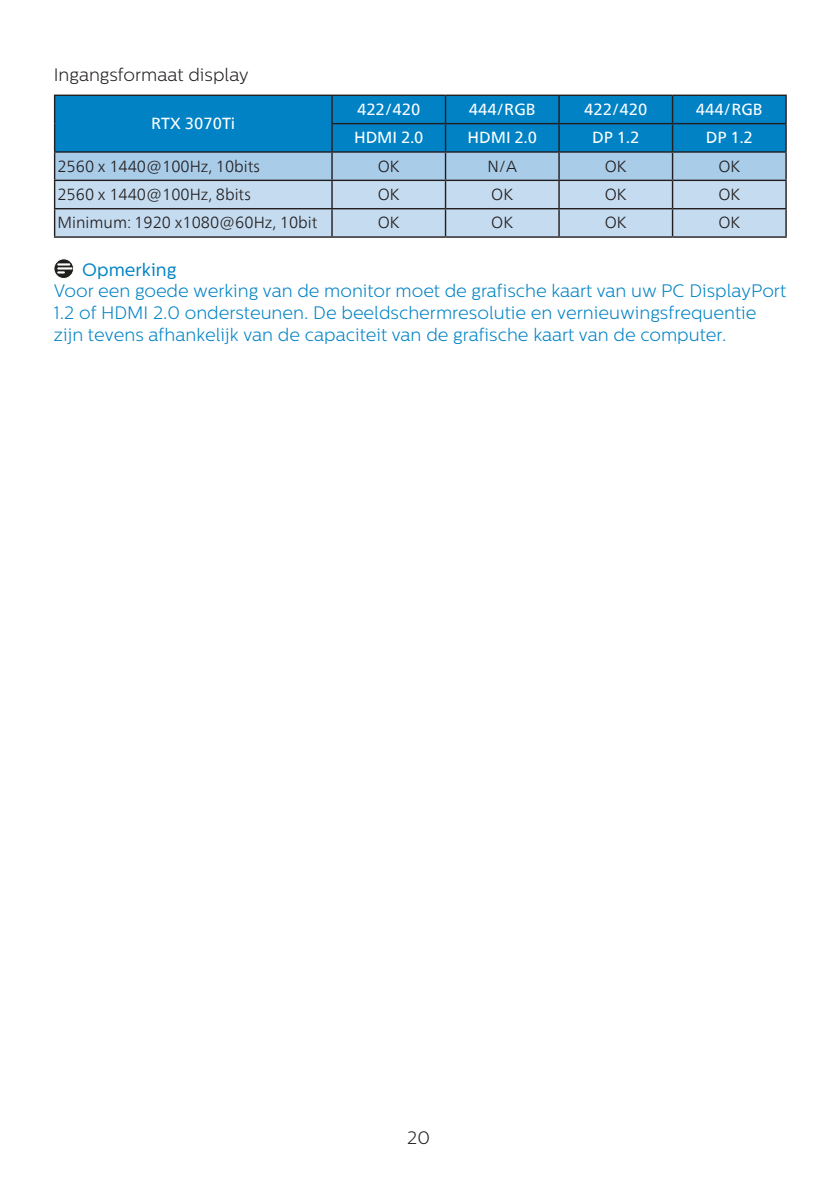
<style>
.page{position:relative;width:840px;height:1191px;background:#fff}
.page>*{position:absolute;margin:0;border:0;box-sizing:border-box;transform-origin:0 0}
.Note_body{font:300 18px/21.6px "Centrale Sans";color:#0082c5}
.chapter-paragraph{font:300 18px "Centrale Sans";color:#231f20}
.Heading_4_Blue{font:18px "Centrale Sans";color:#0082c5}
.t1{font:300 16px "Neue Frutiger World";color:#231f20}
.t2{font:16px "Neue Frutiger World";color:#fff}
</style>
<div class="page">
<hr style="left:54px;top:95px;width:278px;height:1px;background:#231f20">
<hr style="left:784px;top:181px;width:2px;height:27px;background:#231f20">
<hr style="left:784px;top:209px;width:2px;height:27px;background:#231f20">
<hr style="left:332px;top:95px;width:113px;height:1px;background:#231f20">
<hr style="left:445px;top:95px;width:113px;height:1px;background:#231f20">
<hr style="left:558px;top:95px;width:114px;height:1px;background:#231f20">
<hr style="left:672px;top:95px;width:114px;height:1px;background:#231f20">
<hr style="left:784px;top:96px;width:2px;height:27px;background:#231f20">
<hr style="left:784px;top:124px;width:2px;height:27px;background:#231f20">
<hr style="left:672px;top:123px;width:114px;height:1px;background:#231f20">
<hr style="left:672px;top:151px;width:114px;height:2px;background:#231f20">
<hr style="left:784px;top:153px;width:2px;height:27px;background:#231f20">
<hr style="left:672px;top:180px;width:114px;height:1px;background:#231f20">
<hr style="left:672px;top:208px;width:114px;height:1px;background:#231f20">
<hr style="left:445px;top:236px;width:113px;height:2px;background:#231f20">
<hr style="left:558px;top:236px;width:114px;height:2px;background:#231f20">
<hr style="left:672px;top:236px;width:114px;height:2px;background:#231f20">
<hr style="left:54px;top:236px;width:278px;height:2px;background:#231f20">
<svg style="left:54px;top:96px;width:731px;height:140px;background:#6cadd4"></svg>
<hr style="left:444px;top:209px;width:2px;height:27px;background:#231f20">
<hr style="left:332px;top:236px;width:113px;height:2px;background:#231f20">
<svg style="left:54px;top:259px;width:20px;height:19px"></svg>
<div style="left:54px;top:259px;width:20px;height:19px;border:1px solid #fff;border-radius:50%"></div>
<svg style="left:58px;top:263px;width:13px;height:10px"></svg>
<p class="chapter-paragraph" style="left:54px;top:64px;width:196px">Ingangsformaat display</p>
<p class="t2" style="left:151px;top:111px;width:85px">RTX 3070Ti</p>
<p class="t2" style="left:357px;top:97px;width:65px">422/420</p>
<p class="t2" style="left:468px;top:97px;width:68px">444/RGB</p>
<p class="t2" style="left:583px;top:97px;width:65px">422/420</p>
<p class="t2" style="left:695px;top:97px;width:68px">444/RGB</p>
<p class="t2" style="left:354px;top:125px;width:71px">HDMI 2.0</p>
<p class="t2" style="left:467px;top:125px;width:71px">HDMI 2.0</p>
<p class="t2" style="left:592px;top:125px;width:48px">DP 1.2</p>
<p class="t2" style="left:705px;top:125px;width:48px">DP 1.2</p>
<p class="t1" style="left:57px;top:154px;width:204px">2560 x 1440@100Hz, 10bits</p>
<p class="t1" style="left:377px;top:154px;width:23px">OK</p>
<p class="t1" style="left:487px;top:154px;width:31px">N/A</p>
<p class="t1" style="left:604px;top:154px;width:23px">OK</p>
<p class="t1" style="left:718px;top:154px;width:23px">OK</p>
<p class="t1" style="left:57px;top:182px;width:195px">2560 x 1440@100Hz, 8bits</p>
<p class="t1" style="left:377px;top:182px;width:23px">OK</p>
<p class="t1" style="left:491px;top:182px;width:23px">OK</p>
<p class="t1" style="left:604px;top:182px;width:23px">OK</p>
<p class="t1" style="left:718px;top:182px;width:23px">OK</p>
<p class="t1" style="left:57px;top:210px;width:261px">Minimum: 1920 x1080@60Hz, 10bit</p>
<p class="t1" style="left:377px;top:210px;width:23px">OK</p>
<p class="t1" style="left:491px;top:210px;width:23px">OK</p>
<p class="t1" style="left:604px;top:210px;width:23px">OK</p>
<p class="t1" style="left:718px;top:210px;width:23px">OK</p>
<p class="Heading_4_Blue" style="left:82px;top:259px;width:96px">Opmerking</p>
<p class="Note_body" style="left:54px;top:280px;width:733px">Voor een goede werking van de monitor moet de grafische kaart van uw PC DisplayPort<br>1.2 of HDMI 2.0 ondersteunen. De beeldschermresolutie en vernieuwingsfrequentie zijn tevens afhankelijk van de capaciteit van de grafische kaart van de computer.</p>
<p class="chapter-paragraph" style="left:407px;top:1127px;width:24px">20</p>
</div>
